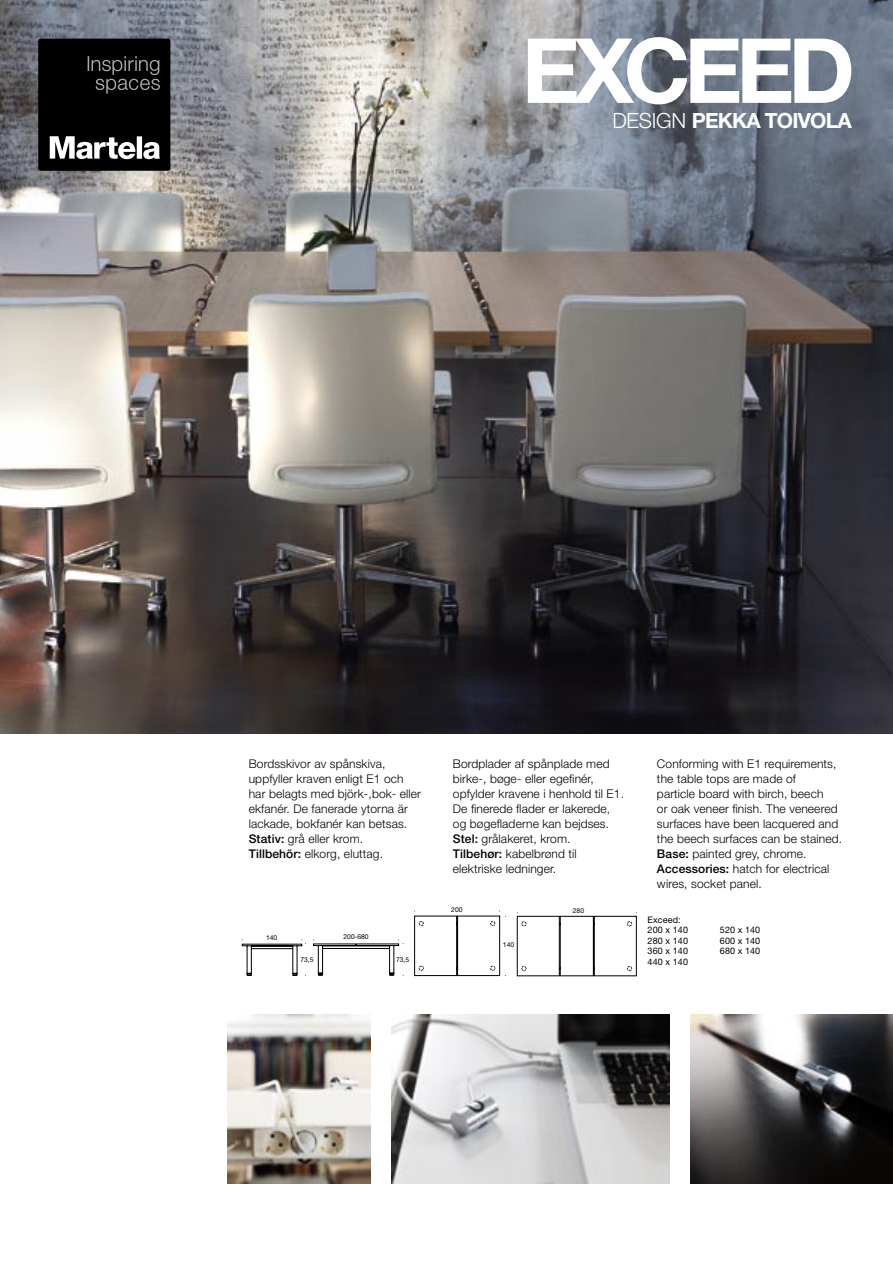
<style>
.page{position:relative;width:893px;height:1263px;background:#fff}
.page>*{position:absolute;margin:0;border:0;box-sizing:border-box;transform-origin:0 0}
.t1{font:700 90px "Helvetica Neue LT Std";letter-spacing:-.07em;color:#fff}
.t2{font:700 21px "Helvetica Neue LT Std";letter-spacing:-.04em;color:#fff}
.t3{font:300 12px/15px "Helvetica Neue LT Std";letter-spacing:.01em;color:#000}
.t4{font:9px/10.5px "Helvetica Neue LT Std";letter-spacing:.01em;color:#000}
.t5{font:6.75px "Helvetica Neue LT Std";color:#000}
.s1{font-weight:300}
.s2{font-weight:500}
</style>
<div class="page">
<img style="left:0;top:0;width:893px;height:733px">
<img style="left:391px;top:1014px;width:278px;height:169px">
<img style="left:228px;top:1014px;width:142px;height:169px">
<img style="left:691px;top:1014px;width:202px;height:169px">
<div style="left:38px;top:39px;width:132px;height:132px;background:#000;border-radius:3px"></div>
<svg style="left:50px;top:136px;width:110px;height:23px"></svg>
<svg style="left:88px;top:56px;width:72px;height:38px"></svg>
<svg style="left:521px;top:921px;width:5px;height:5px"></svg>
<svg style="left:521px;top:966px;width:5px;height:5px"></svg>
<svg style="left:559px;top:912px;width:78px;height:64px"></svg>
<svg style="left:414px;top:910px;width:92px;height:66px"></svg>
<svg style="left:242px;top:939px;width:162px;height:37px"></svg>
<h1 class="t1" style="left:522px;top:15px;width:335px">EXCEED</h1>
<h2 class="t2" style="left:612px;top:108px;width:241px"><span class="s1">DESIGN</span> PEKKA TOIVOLA</h2>
<p class="t3" style="left:249px;top:756px;width:174px">Bordsskivor av spånskiva, uppfyller kraven enligt E1 och har belagts med björk-,bok- eller ekfanér. De fanerade ytorna är lackade, bokfanér kan betsas.<br><span class="s2">Stativ:</span> grå eller krom.<br><span class="s2">Tillbehör:</span> elkorg, eluttag.</p>
<p class="t3" style="left:453px;top:756px;width:173px">Bordplader af spånplade med birke-, bøge- eller egefinér, opfylder kravene i henhold til E1.<br>De finerede flader er lakerede, og bøgefladerne kan bejdses.<br><span class="s2">Stel:</span> grålakeret, krom.<br><span class="s2">Tilbehør:</span> kabelbrønd til elektriske ledninger.</p>
<p class="t3" style="left:657px;top:756px;width:187px">Conforming with E1 requirements, the table tops are made of<br>particle board with birch, beech<br>or oak veneer finish. The veneered surfaces have been lacquered and the beech surfaces can be stained.<br><span class="s2">Base:</span> painted grey, chrome.<br><span class="s2">Accessories:</span> hatch for electrical wires, socket panel.</p>
<p class="t5" style="left:266px;top:933px;width:13px">140</p>
<p class="t5" style="left:344px;top:932px;width:27px">200-680</p>
<p class="t5" style="left:300px;top:956px;width:15px">73,5</p>
<p class="t5" style="left:396px;top:955px;width:15px">73,5</p>
<p class="t5" style="left:451px;top:906px;width:13px">200</p>
<p class="t5" style="left:573px;top:907px;width:13px">280</p>
<p class="t5" style="left:503px;top:941px;width:13px">140</p>
<p class="t4" style="left:648px;top:914px;width:42px">Exceed:<br>200 x 140<br>280 x 140<br>360 x 140<br>440 x 140</p>
<p class="t4" style="left:720px;top:924px;width:42px;text-align:justify">520 x 140<br>600 x 140<br>680 x 140</p>
</div>
